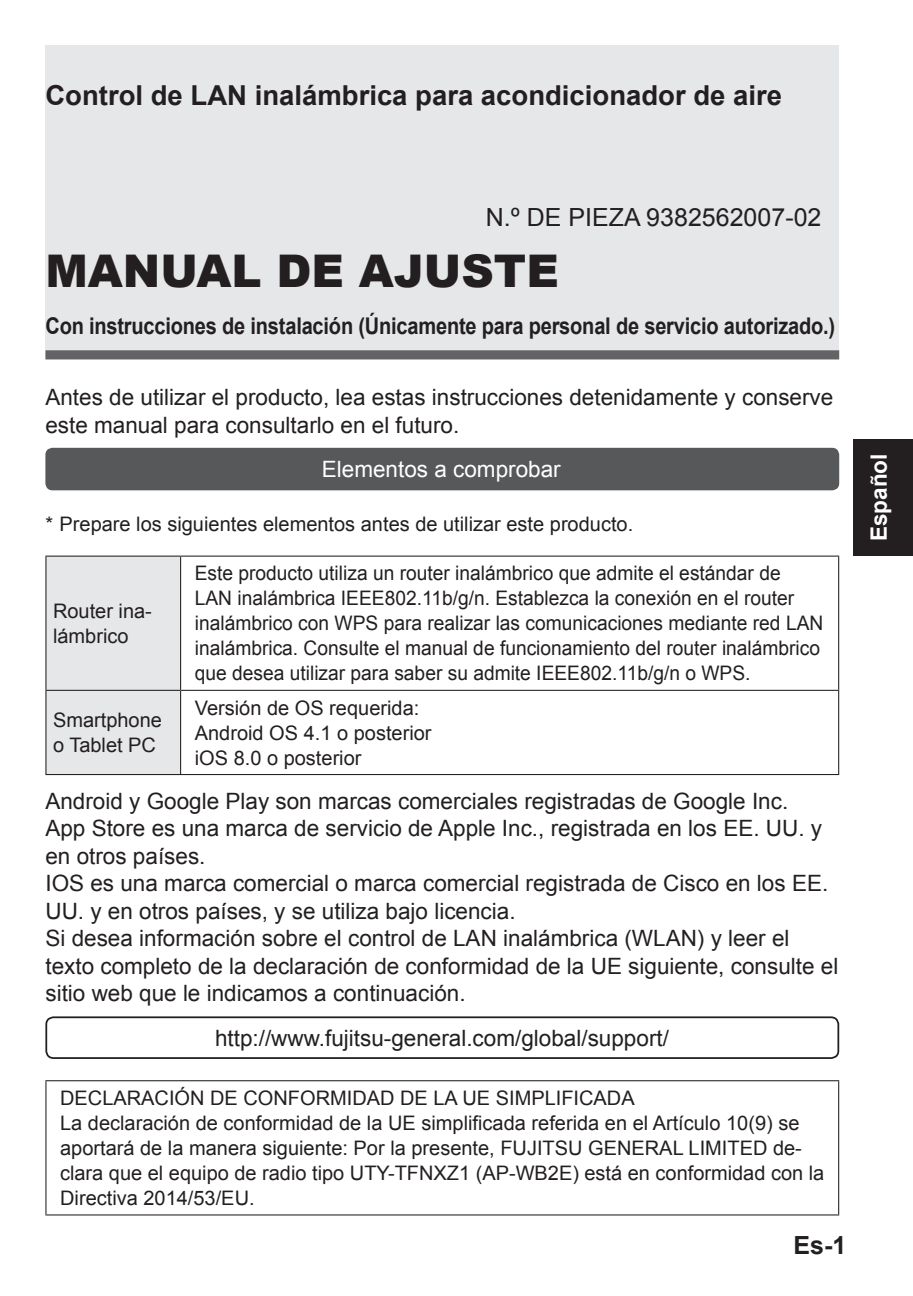
<style>
.page{position:relative;width:913px;height:1296px;background:#fff}
.page>*{position:absolute;margin:0;border:0;box-sizing:border-box;transform-origin:0 0}
.t1{font:900 45px "Arial";color:#231f20}
.t2{font:700 27.5px "Arial";color:#231f20}
.t3{font:25px "Arial";color:#231f20}
.t4{font:700 25px "Arial";color:#231f20}
.t5{font:700 23px "Arial";letter-spacing:-.01em;color:#231f20;scale:.87 1}
.t6{font:22.5px/27.5px "Arial";color:#231f20}
.t7{font:22.5px "Arial";color:#fff}
.t8{font:700 22.5px "Arial";color:#fff}
.t9{font:20px/25px "Arial";color:#231f20}
.t10{font:20px/25px "Arial";color:#231f20;scale:.96 1}
</style>
<div class="page">
<div style="left:45px;top:448px;width:794px;height:42px;background:#57585a;border-radius:7px"></div>
<div style="left:46px;top:556px;width:134px;height:218px;background:#e6e7e9"></div>
<hr style="left:45px;top:555px;width:136px;height:1px;background:#231f20">
<hr style="left:45px;top:556px;width:1px;height:134px;background:#231f20">
<hr style="left:181px;top:555px;width:658px;height:1px;background:#231f20">
<hr style="left:180px;top:556px;width:1px;height:134px;background:#231f20">
<hr style="left:838px;top:556px;width:1px;height:134px;background:#231f20">
<hr style="left:45px;top:690px;width:136px;height:1px;background:#231f20">
<hr style="left:45px;top:691px;width:1px;height:83px;background:#231f20">
<hr style="left:181px;top:690px;width:658px;height:1px;background:#231f20">
<hr style="left:180px;top:691px;width:1px;height:83px;background:#231f20">
<hr style="left:838px;top:691px;width:1px;height:83px;background:#231f20">
<hr style="left:45px;top:774px;width:794px;height:1px;background:#231f20">
<div style="left:45px;top:1016px;width:794px;height:43px;border:2px solid #231f20;border-radius:7px"></div>
<hr style="left:45px;top:1080px;width:794px;height:1px;background:#231f20">
<hr style="left:45px;top:1081px;width:1px;height:133px;background:#231f20">
<hr style="left:838px;top:1081px;width:1px;height:133px;background:#231f20">
<hr style="left:45px;top:1214px;width:794px;height:1px;background:#231f20">
<div style="left:45px;top:45px;width:794px;height:305px;background:#e6e7e9"></div>
<div style="left:45px;top:350px;width:794px;height:9px;background:#636366"></div>
<div style="left:853px;top:439px;width:60px;height:117px;background:#231f20"></div>
<p class="t2" style="left:45px;top:80px;width:738px">Control de LAN inalámbrica para acondicionador de aire</p>
<p class="t3" style="left:486px;top:203px;width:337px">N.º DE PIEZA 9382562007-02</p>
<h1 class="t1" style="left:45px;top:237px;width:515px">MANUAL DE AJUSTE</h1>
<p class="t5" style="left:45px;top:313px;width:909px">Con instrucciones de instalación (Únicamente para personal de servicio autorizado.)</p>
<p class="t6" style="left:45px;top:383px;width:789px">Antes de utilizar el producto, lea estas instrucciones detenidamente y conserve este manual para consultarlo en el futuro.</p>
<p class="t7" style="left:322px;top:457px;width:240px">Elementos a comprobar</p>
<p class="t9" style="left:45px;top:512px;width:589px">* Prepare los siguientes elementos antes de utilizar este producto.</p>
<p class="t9" style="left:53px;top:598px;width:100px">Router ina&shy;lámbrico</p>
<p class="t10" style="left:195px;top:561px;width:656px">Este producto utiliza un router inalámbrico que admite el estándar de<br>LAN inalámbrica IEEE802.11b/g/n. Establezca la conexión en el router inalámbrico con WPS para realizar las comunicaciones mediante red LAN inalámbrica. Consulte el manual de funcionamiento del router inalámbrico que desea utilizar para saber su admite IEEE802.11b/g/n o WPS.</p>
<p class="t9" style="left:195px;top:695px;width:238px">Versión de OS requerida:<br>Android OS 4.1 o posterior iOS 8.0 o posterior</p>
<p class="t6" style="left:45px;top:787px;width:794px">Android y Google Play son marcas comerciales registradas de Google Inc.<br>App Store es una marca de servicio de Apple Inc., registrada en los EE. UU. y en otros países.<br>IOS es una marca comercial o marca comercial registrada de Cisco en los EE.<br>UU. y en otros países, y se utiliza bajo licencia.<br>Si desea información sobre el control de LAN inalámbrica (WLAN) y leer el texto completo de la declaración de conformidad de la UE siguiente, consulte el sitio web que le indicamos a continuación.</p>
<p class="t6" style="left:215px;top:1024px;width:455px">http://www.fujitsu-general.com/global/support/</p>
<p class="t9" style="left:60px;top:1085px;width:766px">DECLARACIÓN DE CONFORMIDAD DE LA UE SIMPLIFICADA<br>La declaración de conformidad de la UE simplificada referida en el Artículo 10(9) se aportará de la manera siguiente: Por la presente, FUJITSU GENERAL LIMITED de&shy;clara que el equipo de radio tipo UTY-TFNXZ1 (AP-WB2E) está en conformidad con la Directiva 2014/53/EU.</p>
<p class="t9" style="left:53px;top:707px;width:110px">Smartphone o Tablet PC</p>
<p class="t4" style="left:793px;top:1231px;width:54px">Es-1</p>
<p class="t8" style="left:866px;top:541px;width:89px;rotate:-90deg">Español</p>
</div>
